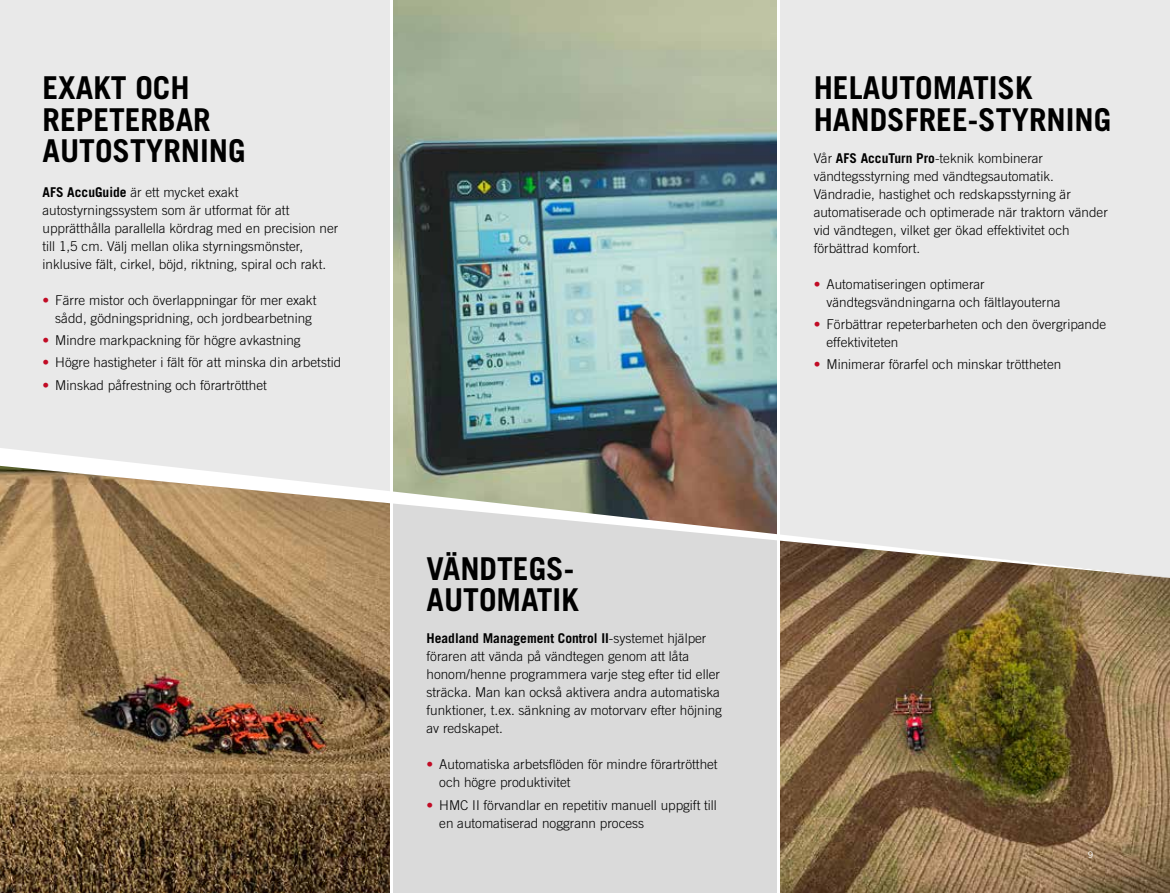
<style>
.page{position:relative;width:1170px;height:893px;background:#fff}
.page>*{position:absolute;margin:0;border:0;box-sizing:border-box;transform-origin:0 0}
.t1{font:700 31.5px/31.5px "Trade Gothic LT Pro";color:#000}
.t2{font:300 13.5px/18px "Trade Gothic LT Pro";color:#000}
.t3{font:9px "Trade Gothic LT Pro";color:#fff}
.s1{font-weight:700}
.s2{color:#c10b25}
</style>
<div class="page">
<div style="left:393px;top:578px;width:384px;height:315px;background:#dadada"></div>
<img style="left:780px;top:578px;width:389px;height:315px">
<img style="left:0;top:578px;width:390px;height:315px">
<img style="left:393px;top:0;width:384px;height:448px">
<div style="left:780px;top:0;width:389px;height:448px;background:#e9e9e9"></div>
<div style="left:0;top:0;width:390px;height:448px;background:#e9e9e9"></div>
<svg style="left:0;top:448px;width:1169px;height:130px;background:#c3b7a8"></svg>
<hr style="left:777px;top:0;width:2px;height:893px;background:#fff">
<h1 class="t1" style="left:43px;top:72px;width:205px">EXAKT OCH<br>REPETERBAR<br>AUTOSTYRNING</h1>
<p class="t2" style="left:43px;top:183px;width:297px"><span class="s1">AFS AccuGuide</span> är ett mycket exakt autostyrningssystem som är utformat för att upprätthålla parallella kördrag med en precision ner till 1,5 cm. Välj mellan olika styrningsmönster, inklusive fält, cirkel, böjd, riktning, spiral och rakt.</p>
<p class="t2" style="left:55px;top:291px;width:262px;text-indent:-13px"><span class="s2">•</span> Färre mistor och överlappningar för mer exakt sådd, gödningspridning, och jordbearbetning</p>
<p class="t2" style="left:43px;top:331px;width:260px"><span class="s2">•</span> Mindre markpackning för högre avkastning</p>
<p class="t2" style="left:43px;top:353px;width:300px"><span class="s2">•</span> Högre hastigheter i fält för att minska din arbetstid</p>
<p class="t2" style="left:43px;top:376px;width:226px"><span class="s2">•</span> Minskad påfrestning och förartrötthet</p>
<h1 class="t1" style="left:426px;top:552px;width:154px">VÄNDTEGS-<br>AUTOMATIK</h1>
<p class="t2" style="left:426px;top:629px;width:297px"><span class="s1">Headland Management Control II</span>-systemet hjälper föraren att vända på vändtegen genom att låta honom/henne programmera varje steg efter tid eller sträcka. Man kan också aktivera andra automatiska funktioner, t.ex. sänkning av motorvarv efter höjning av redskapet.</p>
<p class="t2" style="left:439px;top:755px;width:280px;text-indent:-13px"><span class="s2">•</span> Automatiska arbetsflöden för mindre förartrötthet och högre produktivitet</p>
<p class="t2" style="left:439px;top:796px;width:279px;text-indent:-13px"><span class="s2">•</span> HMC II förvandlar en repetitiv manuell uppgift till en automatiserad noggrann process</p>
<h1 class="t1" style="left:813px;top:72px;width:299px">HELAUTOMATISK<br>HANDSFREE-STYRNING</h1>
<p class="t2" style="left:813px;top:149px;width:296px">Vår <span class="s1">AFS AccuTurn Pro</span>-teknik kombinerar vändtegsstyrning med vändtegsautomatik.<br>Vändradie, hastighet och redskapsstyrning är automatiserade och optimerade när traktorn vänder vid vändtegen, vilket ger ökad effektivitet och förbättrad komfort.</p>
<p class="t2" style="left:826px;top:275px;width:236px;text-indent:-13px"><span class="s2">•</span> Automatiseringen optimerar vändtegsvändningarna och fältlayouterna</p>
<p class="t2" style="left:826px;top:315px;width:281px;text-indent:-13px"><span class="s2">•</span> Förbättrar repeterbarheten och den övergripande effektiviteten</p>
<p class="t2" style="left:813px;top:355px;width:249px"><span class="s2">•</span> Minimerar förarfel och minskar tröttheten</p>
<p class="t3" style="left:1087px;top:849px;width:7px">9</p>
</div>
